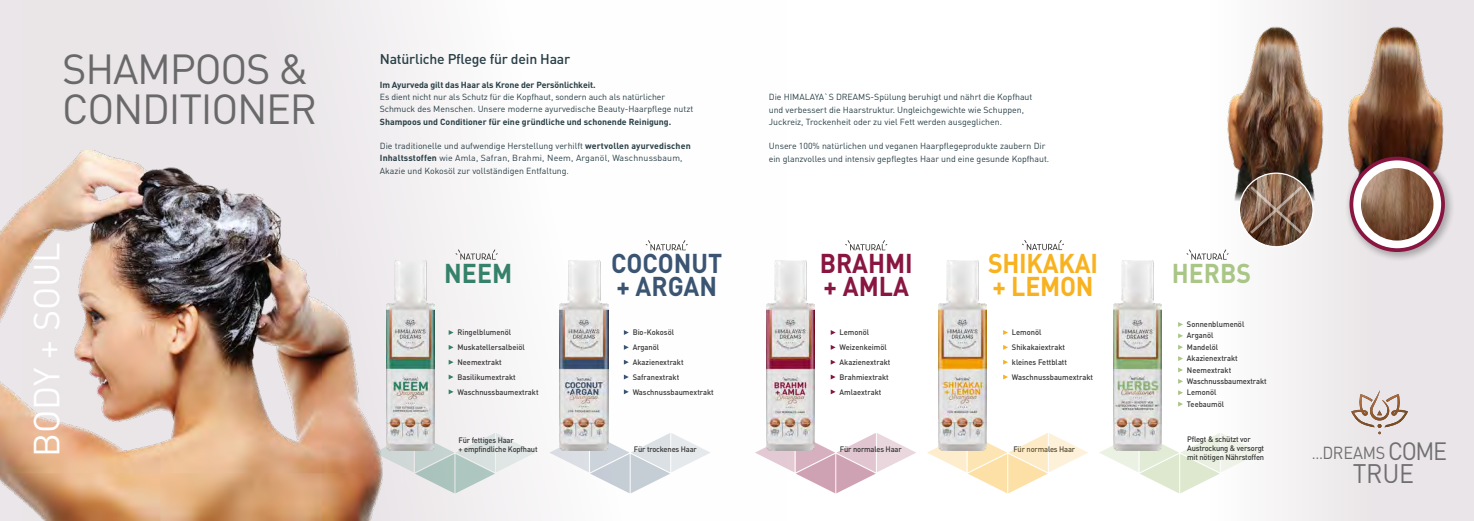
<style>
.page{position:relative;width:1474px;height:521px;background:#fff}
.page>*{position:absolute;margin:0;border:0;box-sizing:border-box;transform-origin:0 0}
.t1{font:41.48px/40.2px "DIN";letter-spacing:-.03em;color:#6a6969}
.t2{font:35.79px "DIN";color:#fff}
.t3{font:700 26.95px "DIN";color:#35816a;scale:.92 1}
.t4{font:700 26.86px/22.7px "DIN";letter-spacing:-.01em;color:#f8b220;scale:.92 1}
.t5{font:700 26.86px/22.7px "DIN";color:#3a5472;scale:.92 1}
.t6{font:700 26.86px/22.7px "DIN";color:#881641;scale:.92 1}
.t7{font:700 26.86px "DIN";color:#aac686;scale:.92 1}
.t8{font:26.51px "DIN";color:#6a6969;scale:.94 1}
.t9{font:17.24px "DIN";letter-spacing:-.01em;color:#6a6969;scale:.94 1}
.t10{font:500 14px "DIN";letter-spacing:-.015em;color:#273e45}
.t11{font:8.75px/12.2px "DIN";color:#273e45}
.t12{font:700 8.75px "DIN";color:#273e45}
.t13{font:500 7.88px/14.9px "DIN";color:#353534;scale:.96 1}
.t14{font:500 7.88px/8.8px "DIN";letter-spacing:-.02em;color:#353534;scale:.96 1}
.s1{font-weight:700}
.s2{font-size:15.66px}
.s3{font-size:24.76px}
</style>
<div class="page">
<div style="left:0;top:0;width:786px;height:521px;background:linear-gradient(to right,#e5e0e3,#fff)"></div>
<img style="left:0;top:151px;width:445px;height:370px">
<svg style="left:374px;top:433px;width:161px;height:60px"></svg>
<svg style="left:448px;top:330px;width:5px;height:5px"></svg>
<svg style="left:448px;top:374px;width:5px;height:5px"></svg>
<svg style="left:448px;top:345px;width:5px;height:5px"></svg>
<svg style="left:448px;top:389px;width:5px;height:5px"></svg>
<svg style="left:448px;top:360px;width:5px;height:5px"></svg>
<svg style="left:624px;top:330px;width:4px;height:5px"></svg>
<svg style="left:624px;top:374px;width:4px;height:5px"></svg>
<svg style="left:624px;top:345px;width:4px;height:5px"></svg>
<svg style="left:624px;top:389px;width:4px;height:5px"></svg>
<svg style="left:624px;top:360px;width:4px;height:5px"></svg>
<svg style="left:549px;top:433px;width:162px;height:60px"></svg>
<img style="left:560px;top:261px;width:48px;height:190px">
<img style="left:386px;top:261px;width:48px;height:190px">
<svg style="left:455px;top:249px;width:42px;height:11px"></svg>
<svg style="left:645px;top:240px;width:42px;height:10px"></svg>
<svg style="left:1228px;top:0;width:245px;height:521px"></svg>
<img style="left:1227px;top:21px;width:107px;height:180px">
<img style="left:1344px;top:21px;width:100px;height:130px">
<img style="left:1239px;top:173px;width:73px;height:74px;border-radius:37px">
<div style="left:1238px;top:172px;width:75px;height:75px;border:1px solid #fff;border-radius:50%"></div>
<svg style="left:1249px;top:185px;width:53px;height:50px;background:#846553"></svg>
<div style="left:1343px;top:151px;width:112px;height:112px;background:#000;opacity:.28"></div>
<svg style="left:1351px;top:158px;width:91px;height:92px"></svg>
<div style="left:1349px;top:157px;width:95px;height:95px;border:4px solid #881641;border-radius:50%"></div>
<img style="left:1360px;top:168px;width:73px;height:73px;border-radius:36px">
<svg style="left:830px;top:330px;width:5px;height:5px"></svg>
<svg style="left:830px;top:374px;width:5px;height:5px"></svg>
<svg style="left:830px;top:345px;width:5px;height:5px"></svg>
<svg style="left:830px;top:389px;width:5px;height:5px"></svg>
<svg style="left:830px;top:360px;width:5px;height:5px"></svg>
<svg style="left:1003px;top:330px;width:5px;height:5px"></svg>
<svg style="left:1178px;top:322px;width:4px;height:5px"></svg>
<svg style="left:1003px;top:374px;width:5px;height:5px"></svg>
<svg style="left:1178px;top:367px;width:4px;height:5px"></svg>
<svg style="left:1178px;top:390px;width:4px;height:5px"></svg>
<svg style="left:1003px;top:345px;width:5px;height:5px"></svg>
<svg style="left:1178px;top:333px;width:4px;height:5px"></svg>
<svg style="left:1178px;top:379px;width:4px;height:5px"></svg>
<svg style="left:1178px;top:402px;width:4px;height:4px"></svg>
<svg style="left:1178px;top:345px;width:4px;height:5px"></svg>
<svg style="left:1003px;top:360px;width:5px;height:5px"></svg>
<svg style="left:1178px;top:356px;width:4px;height:5px"></svg>
<svg style="left:755px;top:433px;width:161px;height:60px"></svg>
<img style="left:766px;top:261px;width:48px;height:190px">
<svg style="left:927px;top:433px;width:161px;height:60px"></svg>
<svg style="left:1099px;top:433px;width:161px;height:60px"></svg>
<img style="left:938px;top:261px;width:48px;height:190px">
<img style="left:1113px;top:261px;width:48px;height:190px">
<svg style="left:845px;top:240px;width:42px;height:10px"></svg>
<svg style="left:1022px;top:240px;width:42px;height:10px"></svg>
<svg style="left:1186px;top:249px;width:42px;height:11px"></svg>
<svg style="left:1351px;top:427px;width:56px;height:7px"></svg>
<img style="left:1351px;top:390px;width:56px;height:37px">
<h1 class="t1" style="left:62px;top:50px;width:256px">SHAMPOOS &amp;<br>CONDITIONER</h1>
<h3 class="t10" style="left:380px;top:50px;width:192px">Natürliche Pflege für dein Haar</h3>
<p class="t12" style="left:380px;top:79px;width:217px">Im Ayurveda gilt das Haar als Krone der Persönlichkeit.</p>
<p class="t11" style="left:380px;top:91px;width:315px">Es dient nicht nur als Schutz für die Kopfhaut, sondern auch als natürlicher<br>Schmuck des Menschen. Unsere moderne ayurvedische Beauty-Haarpflege nutzt</p>
<p class="t12" style="left:380px;top:116px;width:293px">Shampoos und Conditioner für eine gründliche und schonende Reinigung.</p>
<p class="t11" style="left:380px;top:140px;width:312px">Die traditionelle und aufwendige Herstellung verhilft <span class="s1">wertvollen ayurvedischen<br>Inhaltsstoffen</span> wie Amla, Safran, Brahmi, Neem, Arganöl, Waschnussbaum,<br>Akazie und Kokosöl zur vollständigen Entfaltung.</p>
<h2 class="t2" style="left:26px;top:457px;width:217px;rotate:-90deg">BODY + SOUL</h2>
<h3 class="t3" style="left:444px;top:255px;width:75px">NEEM</h3>
<h3 class="t5" style="left:611px;top:251px;width:122px">COCONUT + ARGAN</h3>
<p class="t13" style="left:457px;top:325px;width:86px">Ringelblumenöl<br>Muskatellersalbeiöl<br>Neemextrakt<br>Basilikumextrakt<br>Waschnussbaumextrakt</p>
<p class="t13" style="left:632px;top:325px;width:86px">Bio-Kokosöl<br>Arganöl<br>Akazienextrakt<br>Safranextrakt<br>Waschnussbaumextrakt</p>
<p class="t14" style="left:458px;top:436px;width:84px">Für fettiges Haar<br>+ empfindliche Kopfhaut</p>
<p class="t14" style="left:634px;top:444px;width:67px">Für trockenes Haar</p>
<p class="t11" style="left:768px;top:91px;width:265px">Die HIMALAYA`S DREAMS-Spülung beruhigt und nährt die Kopfhaut und verbessert die Haarstruktur. Ungleichgewichte wie Schuppen,<br>Juckreiz, Trockenheit oder zu viel Fett werden ausgeglichen.</p>
<p class="t11" style="left:768px;top:140px;width:282px">Unsere 100% natürlichen und veganen Haarpflegeprodukte zaubern Dir ein glanzvolles und intensiv gepflegtes Haar und eine gesunde Kopfhaut.</p>
<h3 class="t6" style="left:819px;top:251px;width:103px">BRAHMI + AMLA</h3>
<h3 class="t4" style="left:988px;top:251px;width:121px">SHIKAKAI + LEMON</h3>
<h3 class="t7" style="left:1171px;top:255px;width:88px">HERBS</h3>
<p class="t13" style="left:839px;top:325px;width:55px">Lemonöl<br>Weizenkeimöl<br>Akazienextrakt<br>Brahmiextrakt<br>Amlaextrakt</p>
<p class="t13" style="left:1011px;top:325px;width:86px">Lemonöl<br>Shikakaiextrakt<br>kleines Fettblatt<br>Waschnussbaumextrakt</p>
<p class="t13" style="left:1186px;top:318px;width:85px;line-height:11.4px">Sonnenblumenöl<br>Arganöl<br>Mandelöl<br>Akazienextrakt<br>Neemextrakt<br>Waschnussbaumextrakt<br>Lemonöl<br>Teebaumöl</p>
<p class="t14" style="left:839px;top:444px;width:66px">Für normales Haar</p>
<p class="t14" style="left:1013px;top:444px;width:66px">Für normales Haar</p>
<p class="t14" style="left:1187px;top:435px;width:82px">Pflegt &amp; schützt vor<br>Austrockung &amp; versorgt mit nötigen Nährstoffen</p>
<h3 class="t9" style="left:1311px;top:443px;width:145px"><span class="s2">...</span>DREAMS <span class="s3">COME</span></h3>
<h3 class="t8" style="left:1352px;top:458px;width:67px">TRUE</h3>
</div>
